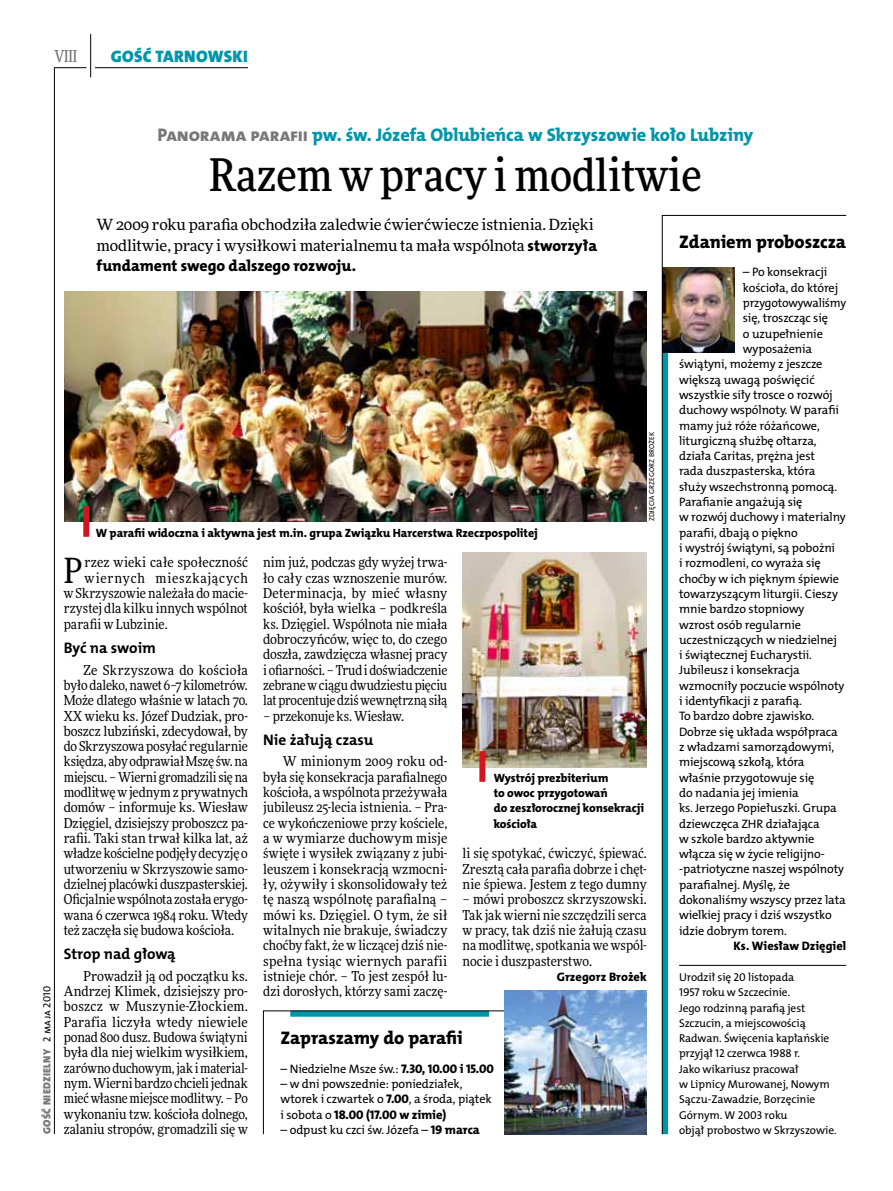
<style>
.page{position:relative;width:893px;height:1191px;background:#fff}
.page>*{position:absolute;margin:0;border:0;box-sizing:border-box;transform-origin:0 0}
.t1{font:500 45px "Freeday Narrow";color:#000}
.t2{font:34.8px "Freeday Narrow News";color:#000}
.t3{font:18.3px "The Mix HP8 Ex Bld";letter-spacing:-.01em;color:#0096aa}
.t4{font:18.3px "The Mix HP8 Ex Bld";letter-spacing:-.01em;color:#000}
.t5{font:16.65px "The Mix HP9 Blk";letter-spacing:.02em;color:#0096aa}
.t6{font:500 16.5px "Freeday Narrow";color:#787779;scale:.9 1}
.t7{font:15.75px "The Mix HP8 Ex Bld";color:#000}
.t8{font:15.45px/20.4px "Freeday News";letter-spacing:-.01em;color:#000}
.t9{font:15.3px "The Mix HP7 Bld";color:#000}
.t10{font:13.65px/15.3px "Freeday Narrow News";color:#000;text-align:justify}
.t11{font:13.65px "Freeday Narrow News";letter-spacing:.05em;color:#000}
.t12{font:12.6px "The Mix HP8 Ex Bld";letter-spacing:-.005em;color:#000}
.t13{font:12.3px/15.3px "The Mix HP5 Plain";letter-spacing:-.01em;color:#000}
.t14{font:12.3px "The Mix HP8 Ex Bld";letter-spacing:.005em;color:#000}
.t15{font:12px/15.3px "The Mix HP8 Ex Bld";letter-spacing:-.005em;color:#000}
.t16{font:11.4px/15.3px "The Mix HP5 Plain";letter-spacing:-.01em;color:#000}
.t17{font:10.5px "The Mix HP9 Blk";letter-spacing:.025em;color:#787779}
.t18{font:7.2px "The Mix HP5 Plain";letter-spacing:.015em;color:#000}
.s1{color:#787779}
.s2{font-family:"The Mix HP8 Ex Bld";font-size:15.75px}
.s3{font-family:"The Mix HP5 Plain";color:#000}
.s4{font-family:"The Mix HP8 Ex Bld";font-size:12.6px}
.s5{font-family:"The Mix HP5 Plain";font-size:12.3px}
</style>
<div class="page">
<hr style="left:54px;top:67px;width:1px;height:1067px;background:#000">
<hr style="left:90px;top:34px;width:1px;height:43px;background:#000">
<hr style="left:54px;top:67px;width:32px;height:1px;background:#000">
<hr style="left:95px;top:67px;width:153px;height:1px;background:#000">
<img style="left:65px;top:292px;width:582px;height:229px">
<div style="left:83px;top:506px;width:6px;height:31px;background:#d3151f"></div>
<img style="left:463px;top:552px;width:184px;height:215px">
<svg style="left:263px;top:1010px;width:241px;height:124px"></svg>
<svg style="left:662px;top:215px;width:185px;height:919px"></svg>
<div style="left:479px;top:751px;width:6px;height:31px;background:#d3151f"></div>
<img style="left:504px;top:990px;width:143px;height:144px">
<p class="t6" style="left:54px;top:46px;width:27px">VIII</p>
<p class="t5" style="left:111px;top:46px;width:138px">GOŚĆ TARNOWSKI</p>
<h3 class="t3" style="left:157px;top:123px;width:597px"><span class="s1">Panorama parafii</span> pw. św. Józefa Oblubieńca w Skrzyszowie koło Lubziny</h3>
<h1 class="t1" style="left:209px;top:147px;width:494px">Razem w pracy i modlitwie</h1>
<p class="t8" style="left:97px;top:214px;width:502px">W 2009 roku parafia obchodziła zaledwie ćwierćwiecze istnienia. Dzięki modlitwie, pracy i wysiłkowi materialnemu ta mała wspólnota <span class="s2">stworzyła</span></p>
<p class="t7" style="left:97px;top:256px;width:261px">fundament swego dalszego rozwoju.</p>
<p class="t17" style="left:40px;top:1134px;width:149px;rotate:-90deg">GOŚĆ NIEDZIELNY <span class="s3">2 maja 2010</span></p>
<p class="t15" style="left:96px;top:525px;width:444px">W parafii widoczna i aktywna jest m.in. grupa Związku Harcerstwa Rzeczpospolitej</p>
<p class="t18" style="left:647px;top:521px;width:91px;rotate:-90deg">zdjęcia Grzegorz brożek</p>
<h2 class="t2" style="left:64px;top:549px;width:20px">P</h2>
<p class="t10" style="left:85px;top:555px;width:165px">rzez wieki całe społeczność</p>
<p class="t11" style="left:85px;top:569px;width:165px">wiernych mieszkających</p>
<p class="t10" style="left:64px;top:585px;width:186px">w Skrzyszowie należała do macie-</p>
<p class="t10" style="left:64px;top:600px;width:186px">rzystej dla kilku innych wspólnot</p>
<p class="t10" style="left:64px;top:616px;width:105px">parafii w Lubzinie.</p>
<p class="t9" style="left:64px;top:638px;width:94px">Być na swoim</p>
<p class="t10" style="left:64px;top:662px;width:186px;text-indent:20px">Ze Skrzyszowa do kościoła było daleko, nawet 6–7 kilometrów.<br>Może dlatego właśnie w latach 70.<br>XX wieku ks. Józef Dudziak, pro&shy;boszcz lubziński, zdecydował, by do Skrzyszowa posyłać regularnie księdza, aby odprawiał Mszę św. na miejscu. – Wierni gromadzili się na modlitwę w jednym z prywatnych domów – informuje ks. Wiesław Dzięgiel, dzisiejszy proboszcz pa&shy;rafii. Taki stan trwał kilka lat, aż władze kościelne podjęły decyzję o utworzeniu w Skrzyszowie samo&shy;dzielnej placówki duszpasterskiej.<br>Oficjalnie wspólnota została erygo&shy;wana 6 czerwca 1984 roku. Wtedy też zaczęła się budowa kościoła.</p>
<p class="t9" style="left:64px;top:944px;width:113px">Strop nad głową</p>
<p class="t10" style="left:64px;top:968px;width:186px;text-indent:20px">Prowadził ją od początku ks.<br>Andrzej Klimek, dzisiejszy pro&shy;boszcz w Muszynie-Złockiem.<br>Parafia liczyła wtedy niewiele ponad 800 dusz. Budowa świątyni była dla niej wielkim wysiłkiem, zarówno duchowym, jak i material&shy;nym. Wierni bardzo chcieli jednak mieć własne miejsce modlitwy. – Po wykonaniu tzw. kościoła dolnego, zalaniu stropów, gromadzili się w</p>
<p class="t10" style="left:263px;top:555px;width:186px">nim już, podczas gdy wyżej trwa&shy;ło cały czas wznoszenie murów.<br>Determinacja, by mieć własny kościół, była wielka – podkreśla ks. Dzięgiel. Wspólnota nie miała dobroczyńców, więc to, do czego doszła, zawdzięcza własnej pracy i ofiarności. – Trud i doświadczenie zebrane w ciągu dwudziestu pięciu lat procentuje dziś wewnętrzną siłą</p>
<p class="t10" style="left:263px;top:708px;width:142px">– przekonuje ks. Wiesław.</p>
<p class="t9" style="left:263px;top:729px;width:112px">Nie żałują czasu</p>
<p class="t10" style="left:263px;top:754px;width:186px;text-indent:20px">W minionym 2009 roku od&shy;była się konsekracja parafialnego kościoła, a wspólnota przeżywała jubileusz 25-lecia istnienia. – Pra&shy;ce wykończeniowe przy kościele, a w wymiarze duchowym misje święte i wysiłek związany z jubi&shy;leuszem i konsekracją wzmocni&shy;ły, ożywiły i skonsolidowały też tę naszą wspólnotę parafialną – mówi ks. Dzięgiel. O tym, że sił witalnych nie brakuje, świadczy choćby fakt, że w liczącej dziś nie&shy;spełna tysiąc wiernych parafii istnieje chór. – To jest zespół lu&shy;dzi dorosłych, którzy sami zaczę-</p>
<p class="t15" style="left:494px;top:770px;width:152px">Wystrój prezbiterium<br>to owoc przygotowań<br>do zeszłorocznej konsekracji kościoła</p>
<p class="t10" style="left:463px;top:845px;width:186px">li się spotykać, ćwiczyć, śpiewać.<br>Zresztą cała parafia dobrze i chęt&shy;nie śpiewa. Jestem z tego dumny</p>
<p class="t10" style="left:463px;top:891px;width:186px">– mówi proboszcz skrzyszowski.<br>Tak jak wierni nie szczędzili serca w pracy, tak dziś nie żałują czasu na modlitwę, spotkania we wspól&shy;nocie i duszpasterstwo.</p>
<p class="t14" style="left:557px;top:968px;width:92px">Grzegorz Brożek</p>
<h3 class="t4" style="left:281px;top:1026px;width:183px">Zapraszamy do parafii</h3>
<p class="t13" style="left:281px;top:1061px;width:215px">– N iedzielne Msze św.: <span class="s4">7.30, 10.00 i 15.00</span></p>
<p class="t13" style="left:281px;top:1076px;width:213px">– w dni powszednie: poniedziałek, wtorek i czwartek o <span class="s4">7.00</span>, a środa, piątek</p>
<p class="t12" style="left:281px;top:1106px;width:167px"><span class="s5">i sobota o</span> 18.00 (17.00 w zimie)</p>
<p class="t13" style="left:281px;top:1122px;width:201px">– odpust ku czci św. Józefa – <span class="s4">19 marca</span></p>
<h3 class="t4" style="left:679px;top:230px;width:169px">Zdaniem proboszcza</h3>
<p class="t13" style="left:743px;top:265px;width:86px">– Po konsekracji</p>
<p class="t13" style="left:743px;top:280px;width:97px">kościoła, do której</p>
<p class="t13" style="left:743px;top:295px;width:105px">przygotowywaliśmy</p>
<p class="t13" style="left:743px;top:311px;width:87px">się, troszcząc się</p>
<p class="t13" style="left:743px;top:326px;width:82px">o uzupełnienie</p>
<p class="t13" style="left:743px;top:341px;width:71px">wyposażenia</p>
<p class="t13" style="left:679px;top:356px;width:145px">świątyni, możemy z jeszcze</p>
<p class="t13" style="left:679px;top:372px;width:137px">większą uwagą poświęcić</p>
<p class="t13" style="left:679px;top:387px;width:155px">wszystkie siły trosce o rozwój</p>
<p class="t13" style="left:679px;top:402px;width:161px">duchowy wspólnoty. W parafii</p>
<p class="t13" style="left:679px;top:418px;width:142px">mamy już róże różańcowe,</p>
<p class="t13" style="left:679px;top:433px;width:139px">liturgiczną służbę ołtarza,</p>
<p class="t13" style="left:679px;top:448px;width:138px">działa Caritas, prężna jest</p>
<p class="t13" style="left:679px;top:464px;width:138px">rada duszpasterska, która</p>
<p class="t13" style="left:679px;top:479px;width:160px">służy wszechstronną pomocą.</p>
<p class="t13" style="left:679px;top:494px;width:125px">Parafianie angażują się</p>
<p class="t13" style="left:679px;top:510px;width:168px">w rozwój duchowy i materialny</p>
<p class="t13" style="left:679px;top:525px;width:120px">parafii, dbają o piękno</p>
<p class="t13" style="left:679px;top:540px;width:158px">i wystrój świątyni, są pobożni</p>
<p class="t13" style="left:679px;top:555px;width:143px">i rozmodleni, co wyraża się</p>
<p class="t13" style="left:679px;top:571px;width:161px">choćby w ich pięknym śpiewie</p>
<p class="t13" style="left:679px;top:586px;width:160px">towarzyszącym liturgii. Cieszy</p>
<p class="t13" style="left:679px;top:601px;width:127px">mnie bardzo stopniowy</p>
<p class="t13" style="left:679px;top:617px;width:123px">wzrost osób regularnie</p>
<p class="t13" style="left:679px;top:632px;width:159px">uczestniczących w niedzielnej</p>
<p class="t13" style="left:679px;top:647px;width:134px">i świątecznej Eucharystii.</p>
<p class="t13" style="left:679px;top:663px;width:122px">Jubileusz i konsekracja</p>
<p class="t13" style="left:679px;top:678px;width:167px">wzmocniły poczucie wspólnoty</p>
<p class="t13" style="left:679px;top:693px;width:124px">i identyfikacji z parafią.</p>
<p class="t13" style="left:679px;top:708px;width:137px">To bardzo dobre zjawisko.</p>
<p class="t13" style="left:679px;top:724px;width:160px">Dobrze się układa współpraca</p>
<p class="t13" style="left:679px;top:739px;width:157px">z władzami samorządowymi,</p>
<p class="t13" style="left:679px;top:754px;width:127px">miejscową szkołą, która</p>
<p class="t13" style="left:679px;top:770px;width:137px">właśnie przygotowuje się</p>
<p class="t13" style="left:679px;top:785px;width:121px">do nadania jej imienia</p>
<p class="t13" style="left:679px;top:800px;width:159px">ks. Jerzego Popiełuszki. Grupa</p>
<p class="t13" style="left:679px;top:816px;width:142px">dziewczęca ZHR działająca</p>
<p class="t13" style="left:679px;top:831px;width:137px">w szkole bardzo aktywnie</p>
<p class="t13" style="left:679px;top:846px;width:147px">włącza się w życie religijno-</p>
<p class="t13" style="left:679px;top:861px;width:166px">-patriotyczne naszej wspólnoty</p>
<p class="t13" style="left:679px;top:877px;width:112px">parafialnej. Myślę, że</p>
<p class="t13" style="left:679px;top:892px;width:168px">dokonaliśmy wszyscy przez lata</p>
<p class="t13" style="left:679px;top:907px;width:154px">wielkiej pracy i dziś wszystko</p>
<p class="t13" style="left:679px;top:923px;width:109px">idzie dobrym torem.</p>
<p class="t14" style="left:733px;top:938px;width:114px">Ks. Wiesław Dzięgiel</p>
<p class="t16" style="left:679px;top:969px;width:159px">U rodził się 20 listopada<br>1957 roku w Szczecinie.<br>Jego rodzinną parafią jest<br>Szczucin, a miejscowością<br>Radwan. Święcenia kapłańskie przyjął 12 czerwca 1988 r.<br>Jako wikariusz pracował<br>w Lipnicy Murowanej, N owym<br>Sączu-Zawadzie, Borzęcinie<br>Górnym. W 2003 roku<br>objął probostwo w Skrzyszowie.</p>
</div>
